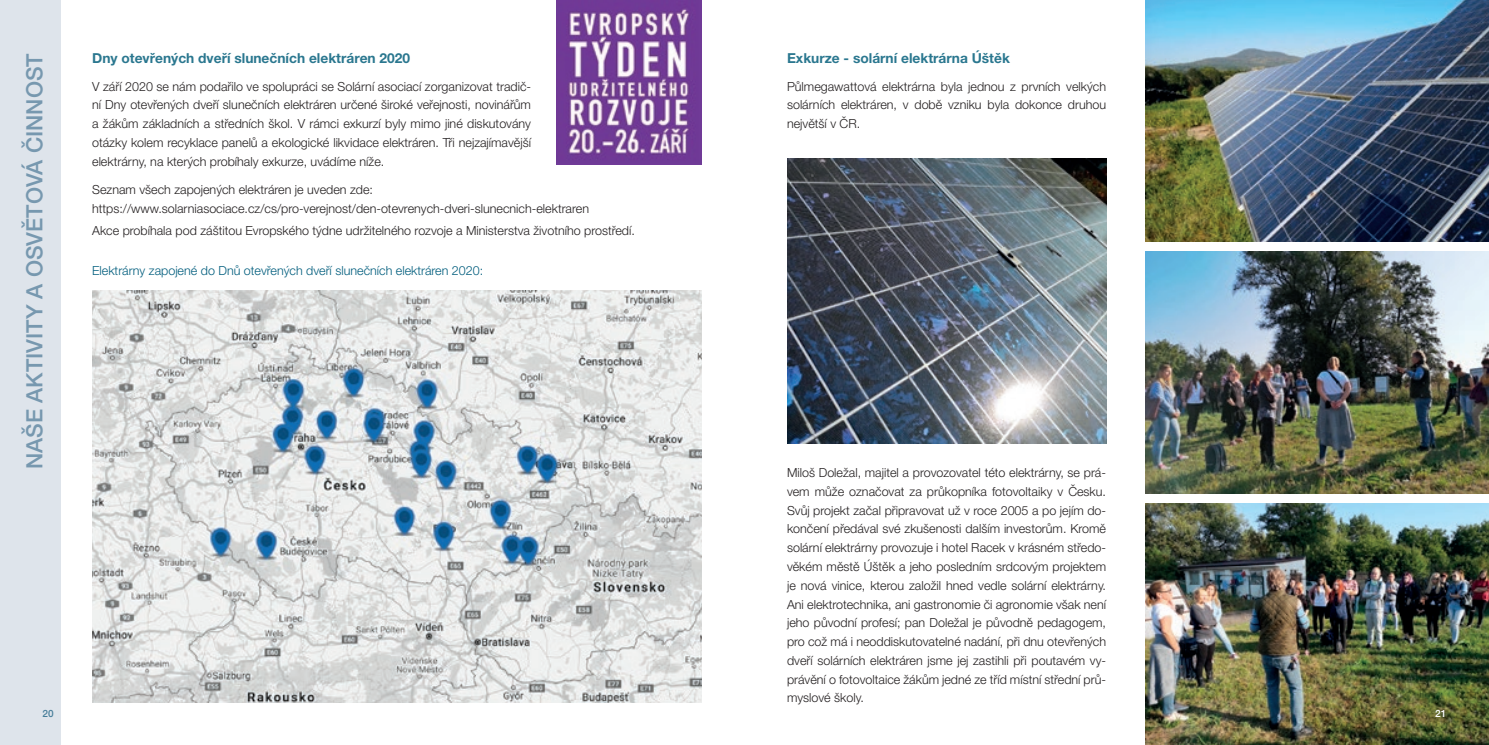
<style>
.page{position:relative;width:1489px;height:745px;background:#fff}
.page>*{position:absolute;margin:0;border:0;box-sizing:border-box;transform-origin:0 0}
.t1{font:500 22.5px "Helvetica Neue LT Pro";color:#7798af}
.t2{font:700 13.75px "Helvetica Neue LT Pro";color:#2a778f}
.t3{font:300 12.5px/18.8px "Helvetica Neue LT Pro";color:#231f20;text-align:justify}
.t4{font:300 12.5px "Helvetica Neue LT Pro";color:#005d7d}
.t5{font:500 10px "Helvetica Neue LT Pro";color:#467d99}
.t6{font:500 10px "Helvetica Neue LT Pro";color:#fff}
</style>
<div class="page">
<div style="left:0;top:0;width:60px;height:744px;background:#dee4eb"></div>
<img style="left:92px;top:291px;width:610px;height:411px">
<img style="left:1145px;top:503px;width:343px;height:241px">
<img style="left:1145px;top:0;width:343px;height:241px">
<img style="left:1145px;top:252px;width:343px;height:241px">
<img style="left:787px;top:159px;width:319px;height:284px">
<img style="left:556px;top:0;width:146px;height:165px">
<h1 class="t1" style="left:21px;top:469px;width:417px;rotate:-90deg">NAŠE AKTIVITY A OSVĚTOVÁ ČINNOST</h1>
<p class="t2" style="left:92px;top:50px;width:319px">Dny otevřených dveří slunečních elektráren 2020</p>
<p class="t3" style="left:92px;top:76px;width:440px">V září 2020 se nám podařilo ve spolupráci se Solární asociací zorganizovat tradič‑ ní Dny otevřených dveří slunečních elektráren určené široké veřejnosti, novinářům a žákům základních a středních škol. V rámci exkurzí byly mimo jiné diskutovány otázky kolem recyklace panelů a ekologické likvidace elektráren. Tři nejzajímavější elektrárny, na kterých probíhaly exkurze, uvádíme níže.</p>
<p class="t3" style="left:92px;top:180px;width:498px">Seznam všech zapojených elektráren je uveden zde: https://www.solarniasociace.cz/cs/pro-verejnost/den-otevrenych-dveri-slunecnich-elektraren</p>
<p class="t3" style="left:92px;top:221px;width:544px">Akce probíhala pod záštitou Evropského týdne udržitelného rozvoje a Ministerstva životního prostředí.</p>
<p class="t4" style="left:92px;top:263px;width:392px">Elektrárny zapojené do Dnů otevřených dveří slunečních elektráren 2020:</p>
<p class="t5" style="left:43px;top:706px;width:13px">20</p>
<p class="t2" style="left:787px;top:50px;width:224px">Exkurze - solární elektrárna Úštěk</p>
<p class="t3" style="left:787px;top:76px;width:320px">Půlmegawattová elektrárna byla jednou z prvních velkých solárních elektráren, v době vzniku byla dokonce druhou největší v ČR.</p>
<p class="t3" style="left:787px;top:462px;width:320px">Miloš Doležal, majitel a provozovatel této elektrárny, se prá‑ vem může označovat za průkopníka fotovoltaiky v Česku.<br>Svůj projekt začal připravovat už v roce 2005 a po jejím do‑ končení předával své zkušenosti dalším investorům. Kromě solární elektrárny provozuje i hotel Racek v krásném středo‑ věkém městě Úštěk a jeho posledním srdcovým projektem je nová vinice, kterou založil hned vedle solární elektrárny.<br>Ani elektrotechnika, ani gastronomie či agronomie však není jeho původní profesí; pan Doležal je původně pedagogem, pro což má i neoddiskutovatelné nadání, při dnu otevřených dveří solárních elektráren jsme jej zastihli při poutavém vy‑ právění o fotovoltaice žákům jedné ze tříd místní střední prů‑ myslové školy.</p>
<p class="t6" style="left:1435px;top:706px;width:13px">21</p>
</div>
